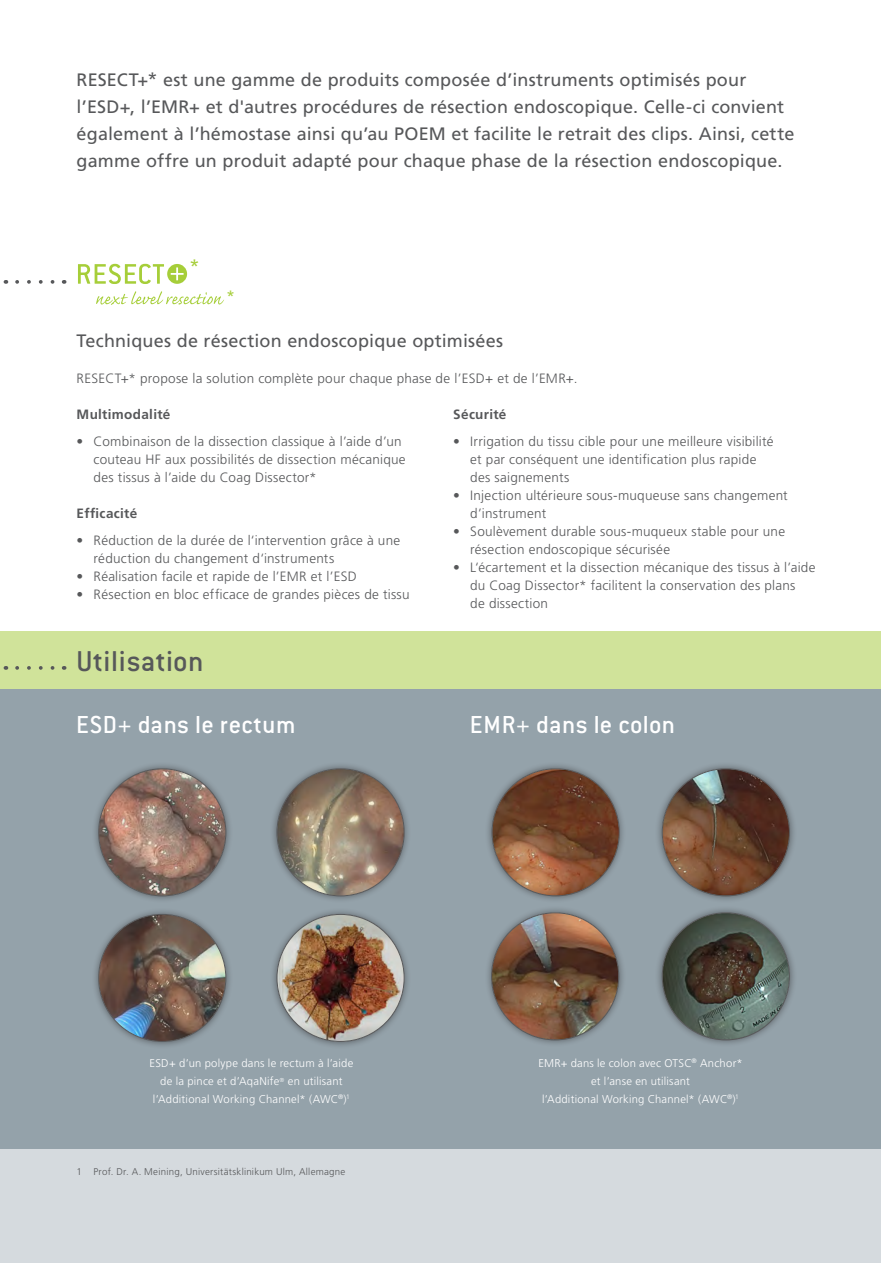
<style>
.page{position:relative;width:881px;height:1263px;background:#fff}
.page>*{position:absolute;margin:0;border:0;box-sizing:border-box;transform-origin:0 0}
.t1{font:500 31.5px "Conduit ITC Pro";letter-spacing:.01em;color:#57585a}
.t2{font:500 27px "Conduit ITC Pro";letter-spacing:.01em;color:#fff}
.t3{font:18px/27px "Frutiger LT Std";letter-spacing:.01em;color:#57585a}
.t4{font:18px "Frutiger LT Std";color:#a6ce39}
.t5{font:15px "Frutiger LT Std";color:#a6ce39}
.t6{font:300 13.5px/18px "Frutiger LT Std";letter-spacing:.02em;color:#57585a}
.t7{font:700 13.5px "Frutiger LT Std";letter-spacing:.02em;color:#57585a}
.t8{font:300 11.25px/18px "Frutiger LT Std";letter-spacing:.02em;color:#fff;text-align:center}
.t9{font:300 9.75px "Frutiger LT Std";letter-spacing:.02em;color:#57585a}
.s1{font-family:"Conduit ITC Pro";font-weight:500}
</style>
<div class="page">
<hr style="left:0;top:0;width:1px;height:1263px;background:#7a8d97">
<img style="left:0;top:356px;width:1px;height:41px">
<img style="left:0;top:397px;width:1px;height:173px">
<div style="left:0;top:1148px;width:880px;height:115px;background:#d5dade"></div>
<div style="left:0;top:631px;width:880px;height:58px;background:#d0e39a"></div>
<div style="left:0;top:689px;width:880px;height:459px;background:#94a2aa"></div>
<div style="left:485px;top:762px;width:141px;height:141px;background:#231f20;opacity:.5"></div>
<svg style="left:492px;top:769px;width:127px;height:127px"></svg>
<div style="left:655px;top:762px;width:141px;height:141px;background:#231f20;opacity:.5"></div>
<svg style="left:662px;top:769px;width:127px;height:127px"></svg>
<div style="left:484px;top:906px;width:141px;height:141px;background:#231f20;opacity:.5"></div>
<svg style="left:491px;top:913px;width:127px;height:127px"></svg>
<div style="left:655px;top:906px;width:141px;height:141px;background:#231f20;opacity:.5"></div>
<svg style="left:662px;top:913px;width:127px;height:127px"></svg>
<div style="left:91px;top:762px;width:142px;height:141px;background:#231f20;opacity:.5"></div>
<img style="left:99px;top:769px;width:127px;height:127px;border-radius:64px">
<div style="left:270px;top:762px;width:141px;height:141px;background:#231f20;opacity:.5"></div>
<img style="left:277px;top:769px;width:127px;height:127px;border-radius:64px">
<div style="left:91px;top:907px;width:142px;height:142px;background:#231f20;opacity:.5"></div>
<img style="left:99px;top:914px;width:127px;height:127px;border-radius:64px">
<div style="left:270px;top:907px;width:141px;height:142px;background:#231f20;opacity:.5"></div>
<img style="left:277px;top:914px;width:127px;height:127px;border-radius:64px">
<svg style="left:17px;top:280px;width:38px;height:4px"></svg>
<svg style="left:96px;top:291px;width:128px;height:14px"></svg>
<svg style="left:78px;top:264px;width:109px;height:20px"></svg>
<svg style="left:17px;top:666px;width:38px;height:4px"></svg>
<p class="t3" style="left:77px;top:66px;width:719px">RESECT+* est une gamme de produits composée d’instruments optimisés pour l’ESD+, l’EMR+ et d'autres procédures de résection endoscopique. Celle-ci convient également à l’hémostase ainsi qu’au POEM et facilite le retrait des clips. Ainsi, cette gamme offre un produit adapté pour chaque phase de la résection endoscopique.</p>
<h3 class="t4" style="left:189px;top:255px;width:12px">*</h3>
<p class="t5" style="left:226px;top:287px;width:10px">*</p>
<h3 class="t3" style="left:77px;top:327px;width:428px">Techniques de résection endoscopique optimisées</h3>
<p class="t6" style="left:77px;top:370px;width:502px">RESECT+* propose la solution complète pour chaque phase de l’ESD+ et de l’EMR+.</p>
<p class="t7" style="left:77px;top:406px;width:95px">Multimodalité</p>
<p class="t6" style="left:94px;top:433px;width:313px;text-indent:-17px">• Combinaison de la dissection classique à l’aide d’un couteau HF aux possibilités de dissection mécanique des tissus à l’aide du Coag Dissector*</p>
<p class="t7" style="left:77px;top:505px;width:62px">Efficacité</p>
<p class="t6" style="left:94px;top:532px;width:308px;text-indent:-17px">• Réduction de la durée de l‘intervention grâce à une réduction du changement d‘instruments</p>
<p class="t6" style="left:77px;top:568px;width:282px">• Réalisation facile et rapide de l’EMR et l’ESD</p>
<p class="t6" style="left:77px;top:586px;width:334px">• Résection en bloc efficace de grandes pièces de tissu</p>
<h1 class="t1" style="left:76px;top:644px;width:128px">Utilisation</h1>
<p class="t7" style="left:453px;top:406px;width:55px">Sécurité</p>
<p class="t6" style="left:470px;top:433px;width:305px;text-indent:-17px">• Irrigation du tissu cible pour une meilleure visibilité et par conséquent une identification plus rapide des saignements</p>
<p class="t6" style="left:470px;top:487px;width:319px;text-indent:-17px">• Injection ultérieure sous-muqueuse sans changement d’instrument</p>
<p class="t6" style="left:470px;top:523px;width:316px;text-indent:-17px">• Soulèvement durable sous-muqueux stable pour une résection endoscopique sécurisée</p>
<p class="t6" style="left:470px;top:559px;width:346px;text-indent:-17px">• L‘écartement et la dissection mécanique des tissus à l’aide du Coag Dissector* facilitent la conservation des plans<br>de dissection</p>
<h2 class="t2" style="left:76px;top:709px;width:221px">ESD+ dans le rectum</h2>
<h2 class="t2" style="left:470px;top:709px;width:206px">EMR+ dans le colon</h2>
<p class="t8" style="left:149px;top:1054px;width:205px">ESD+ d’un polype dans le rectum à l’aide de la pince et d’AqaNife<span class="s1">®</span> en utilisant l’Additional Working Channel* (AWC<sup>®</sup>)<sup>1</sup></p>
<p class="t8" style="left:538px;top:1054px;width:206px">EMR+ dans le colon avec OTSC<sup>®</sup> Anchor* et l’anse en utilisant<br>l’Additional Working Channel* (AWC<sup>®</sup>)<sup>1</sup></p>
<p class="t9" style="left:76px;top:1166px;width:270px">1 Prof. Dr. A. Meining, Universitätsklinikum Ulm, Allemagne</p>
</div>
